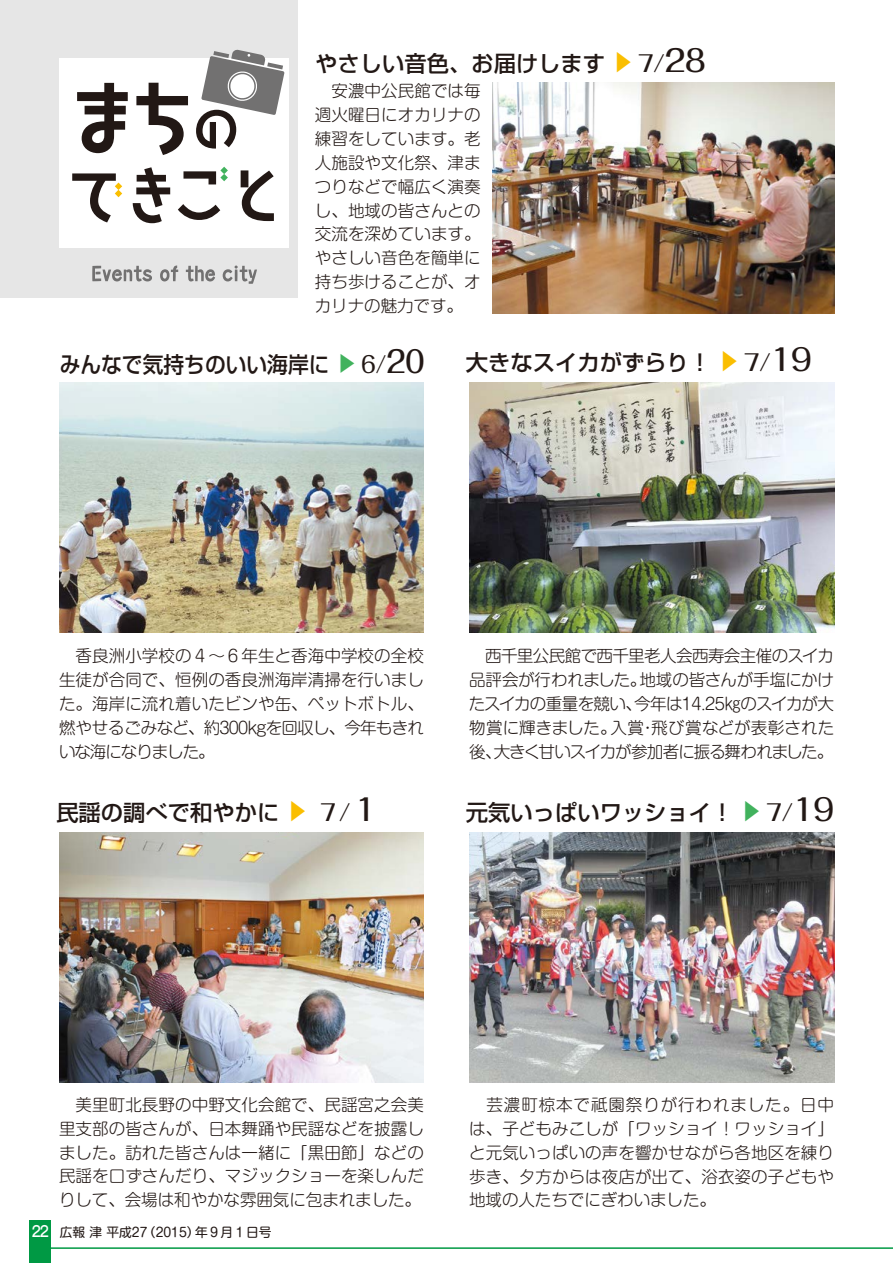
<style>
.page{position:relative;width:893px;height:1263px;background:#fff}
.page>*{position:absolute;margin:0;border:0;box-sizing:border-box;transform-origin:0 0}
.t1{font:500 22.5px "Folk Pro";color:#221815}
.t2{font:500 22.5px "Folk Pro";color:#221815;scale:.93 1}
.t3{font:500 22.35px "Shin Go Pr 5";color:#221815}
.t4{font:500 22.35px "Shin Go Pr 5";color:#221815;scale:.93 1}
.t5{font:500 22.35px "Shin Go Pr 5";color:#fabe00}
.t6{font:500 22.35px "Shin Go Pr 5";color:#41b25d;scale:.93 1}
.t7{font:500 22.35px "Shin Go Pr 5";color:#41b25d}
.t8{font:300 16.5px/23.9px "Shin M Go Pro";letter-spacing:.005em;color:#221815;text-align:justify}
.t9{font:12.75px "Shin M Go Pro";color:#221815}
.s1{font-size:30px}
.s2{font-family:"Gothic MB101 Pr 5";font-weight:500;font-size:14.85px;color:#fff}
</style>
<div class="page">
<div style="left:30px;top:1220px;width:21px;height:43px;background:#094"></div>
<hr style="left:40px;top:1247px;width:853px;height:2px;background:#094">
<div style="left:0;top:0;width:298px;height:298px;background:#e6e6e6"></div>
<div style="left:60px;top:58px;width:229px;height:190px;background:#fff"></div>
<svg style="left:92px;top:266px;width:60px;height:15px"></svg>
<svg style="left:160px;top:265px;width:18px;height:16px"></svg>
<svg style="left:186px;top:266px;width:29px;height:15px"></svg>
<svg style="left:223px;top:266px;width:34px;height:18px"></svg>
<svg style="left:77px;top:83px;width:51px;height:70px"></svg>
<svg style="left:136px;top:83px;width:52px;height:72px"></svg>
<svg style="left:196px;top:49px;width:88px;height:100px"></svg>
<svg style="left:133px;top:167px;width:37px;height:56px"></svg>
<svg style="left:241px;top:170px;width:33px;height:51px"></svg>
<svg style="left:72px;top:173px;width:50px;height:49px"></svg>
<svg style="left:178px;top:167px;width:50px;height:53px"></svg>
<img style="left:59px;top:833px;width:365px;height:249px">
<img style="left:492px;top:83px;width:342px;height:231px">
<img style="left:469px;top:833px;width:365px;height:249px">
<img style="left:59px;top:382px;width:365px;height:250px">
<img style="left:469px;top:382px;width:365px;height:250px">
<h2 class="t3" style="left:315px;top:45px;width:292px">やさしい音色、お届けします</h2>
<h2 class="t5" style="left:641px;top:51px;width:24px;rotate:90deg">▲</h2>
<h1 class="t1" style="left:638px;top:44px;width:69px">7/<span class="s1">28</span></h1>
<p class="t8" style="left:315px;top:77px;width:167px">　安濃中公民館では毎週火曜日にオカリナの練習をしています。老人施設や文化祭、津まつりなどで幅広く演奏し、地域の皆さんとの交流を深めています。やさしい音色を簡単に持ち歩けることが、オカリナの魅力です。</p>
<h2 class="t4" style="left:60px;top:346px;width:292px">みんなで気持ちのいい海岸に</h2>
<h2 class="t6" style="left:365px;top:353px;width:24px;rotate:90deg">▲</h2>
<h1 class="t2" style="left:358px;top:345px;width:73px">６/<span class="s1">20</span></h1>
<h2 class="t3" style="left:466px;top:344px;width:247px">大きなスイカがずらり！</h2>
<h2 class="t5" style="left:747px;top:350px;width:24px;rotate:90deg">▲</h2>
<h1 class="t1" style="left:740px;top:343px;width:73px">７/<span class="s1">19</span></h1>
<p class="t8" style="left:59px;top:642px;width:366px">　香良洲小学校の４～６年生と香海中学校の全校生徒が合同で、恒例の香良洲海岸清掃を行いました。海岸に流れ着いたビンや缶、ペットボトル、燃やせるごみなど、約300kgを回収し、今年もきれいな海になりました。</p>
<p class="t8" style="left:469px;top:642px;width:367px">　西千里公民館で西千里老人会西寿会主催のスイカ品評会が行われました。地域の皆さんが手塩にかけたスイカの重量を競い、今年は14.25㎏のスイカが大物賞に輝きました。入賞・飛び賞などが表彰された後、大きく甘いスイカが参加者に振る舞われました。</p>
<h2 class="t3" style="left:56px;top:794px;width:225px">民謡の調べで和やかに</h2>
<h1 class="t1" style="left:763px;top:793px;width:73px">７/<span class="s1">19</span></h1>
<h2 class="t5" style="left:316px;top:800px;width:24px;rotate:90deg">▲</h2>
<h1 class="t1" style="left:317px;top:793px;width:65px">７/<span class="s1">１</span></h1>
<h2 class="t3" style="left:466px;top:794px;width:269px">元気いっぱいワッショイ！</h2>
<h2 class="t7" style="left:770px;top:800px;width:24px;rotate:90deg">▲</h2>
<p class="t8" style="left:59px;top:1091px;width:366px">　美里町北長野の中野文化会館で、民謡宮之会美里支部の皆さんが、日本舞踊や民謡などを披露しました。訪れた皆さんは一緒に「黒田節」などの民謡を口ずさんだり、マジックショーを楽しんだりして、会場は和やかな雰囲気に包まれました。</p>
<p class="t8" style="left:469px;top:1091px;width:366px">　芸濃町椋本で祗園祭りが行われました。日中は、子どもみこしが「ワッショイ！ワッショイ」と元気いっぱいの声を響かせながら各地区を練り歩き、夕方からは夜店が出て、浴衣姿の子どもや地域の人たちでにぎわいました。</p>
<p class="t9" style="left:32px;top:1222px;width:241px"><span class="s2">22</span> 広報 津 平成27（2015）年９月１日号</p>
</div>
